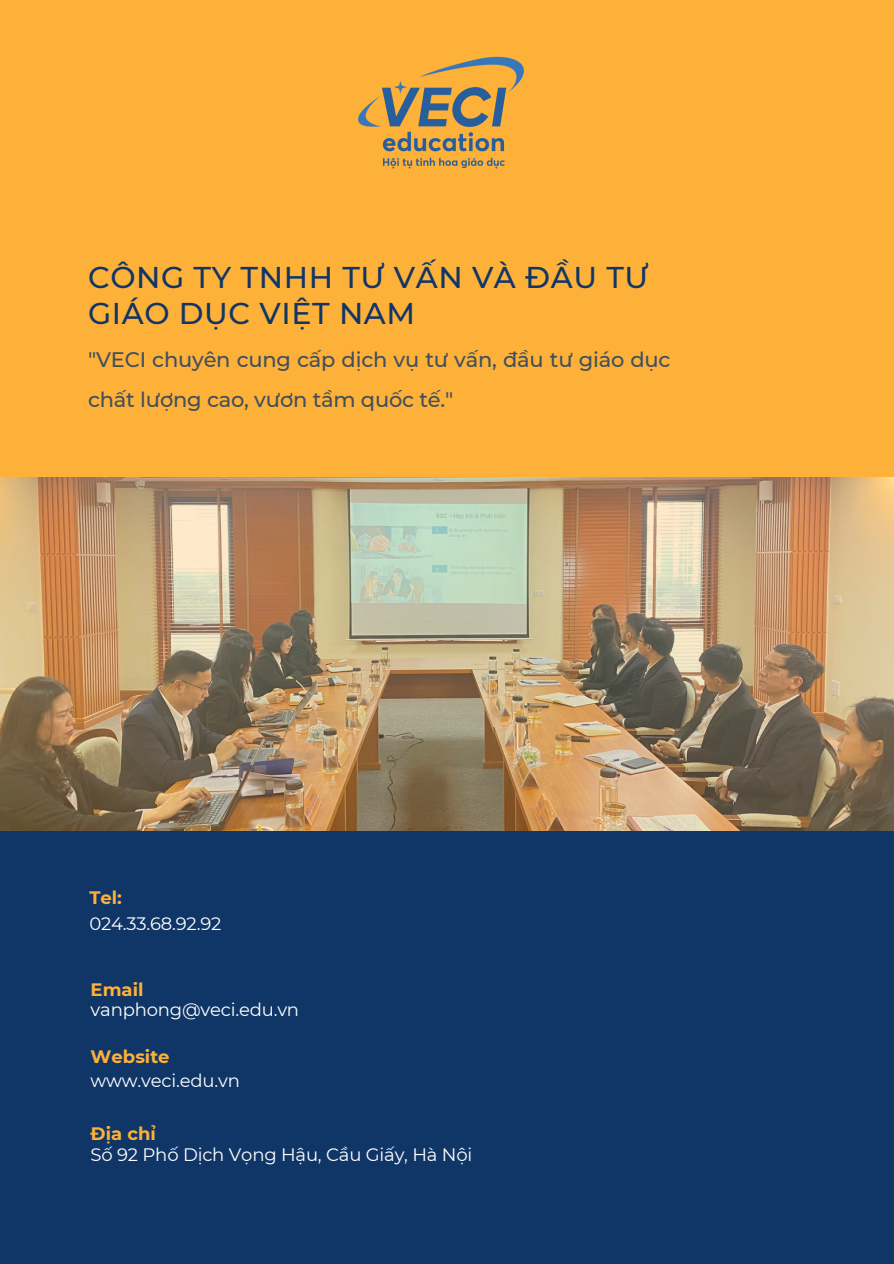
<style>
.page{position:relative;width:894px;height:1264px;background:#fff}
.page>*{position:absolute;margin:0;border:0;box-sizing:border-box;transform-origin:0 0}
.t1{font:500 30px/36px "Montserrat";letter-spacing:.02em;color:#103667}
.t2{font:500 21px/40.5px "Montserrat";letter-spacing:-.01em;color:#103667}
.t3{font:18px "Montserrat";letter-spacing:-.01em;color:#fff}
.t4{font:700 18px "Montserrat";color:#feb139}
</style>
<div class="page">
<div style="left:0;top:0;width:893px;height:1263px;background:#feb139"></div>
<div style="left:0;top:831px;width:893px;height:432px;background:#103667"></div>
<img style="left:0;top:478px;width:893px;height:352px">
<img style="left:358px;top:56px;width:166px;height:113px">
<p class="t1" style="left:88px;top:259px;width:562px">CÔNG TY TNHH TƯ VẤN VÀ ĐẦU TƯ<br>GIÁO DỤC VIỆT NAM</p>
<p class="t2" style="left:88px;top:339px;width:584px">"VECI chuyên cung cấp dịch vụ tư vấn, đầu tư giáo dục chất lượng cao, vươn tầm quốc tế."</p>
<p class="t4" style="left:89px;top:886px;width:34px">Tel:</p>
<h1 class="t3" style="left:89px;top:912px;width:133px">024.33.68.92.92</h1>
<h3 class="t4" style="left:91px;top:978px;width:54px">Email</h3>
<h2 class="t3" style="left:91px;top:998px;width:210px">vanphong@veci.edu.vn</h2>
<p class="t4" style="left:91px;top:1045px;width:80px">Website</p>
<p class="t3" style="left:91px;top:1069px;width:151px">www.veci.edu.vn</p>
<h3 class="t4" style="left:91px;top:1122px;width:67px">Địa chỉ</h3>
<h3 class="t3" style="left:91px;top:1143px;width:383px">Số 92 Phố Dịch Vọng Hậu, Cầu Giấy, Hà Nội</h3>
</div>
